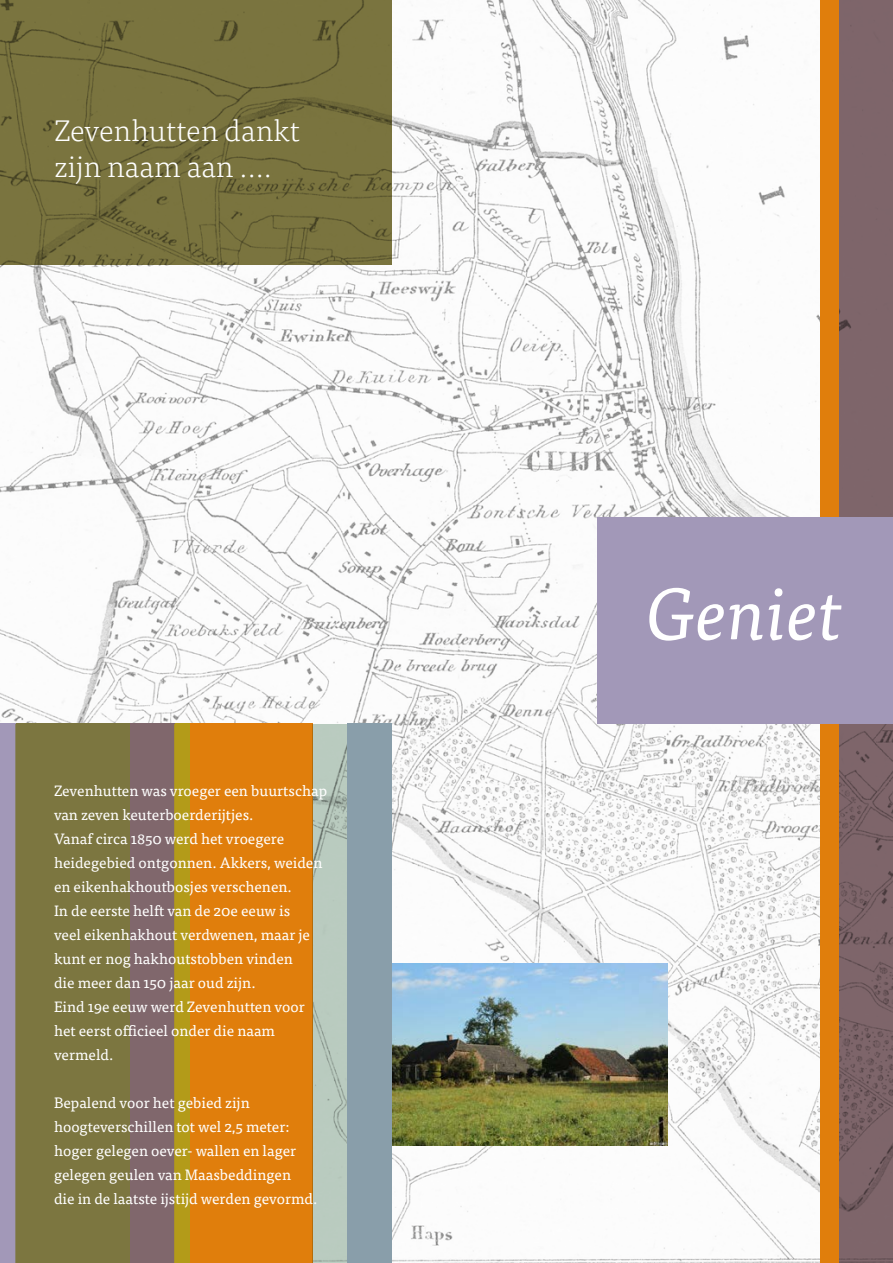
<style>
.page{position:relative;width:893px;height:1263px;background:#fff}
.page>*{position:absolute;margin:0;border:0;box-sizing:border-box;transform-origin:0 0}
.t1{font:italic 72px "Tisa Pro";color:#fff}
.t2{font:300 30px/36px "Tisa Pro";color:#fff}
.t3{font:15px/24px "Tisa Pro";color:#fff}
</style>
<div class="page">
<img style="left:0;top:0;width:820px;height:1263px">
<div style="left:839px;top:0;width:54px;height:1263px;background:#80676c"></div>
<div style="left:820px;top:0;width:19px;height:1263px;background:#e07e0c"></div>
<div style="left:0;top:0;width:392px;height:265px;background:#7c7640"></div>
<img style="left:392px;top:964px;width:276px;height:181px">
<div style="left:0;top:724px;width:16px;height:539px;background:#a298b8"></div>
<div style="left:312px;top:724px;width:35px;height:539px;background:#bccec2"></div>
<div style="left:347px;top:724px;width:45px;height:539px;background:#899eaa"></div>
<div style="left:16px;top:724px;width:114px;height:539px;background:#7c7640"></div>
<div style="left:130px;top:724px;width:45px;height:539px;background:#80676c"></div>
<div style="left:175px;top:724px;width:15px;height:539px;background:#b39b19"></div>
<div style="left:190px;top:724px;width:122px;height:539px;background:#e07e0c"></div>
<div style="left:597px;top:518px;width:296px;height:206px;background:#a298b8"></div>
<h2 class="t2" style="left:54px;top:111px;width:247px">Zevenhutten dankt zijn naam aan ....</h2>
<p class="t3" style="left:54px;top:778px;width:275px">Zevenhutten was vroeger een buurtschap van zeven keuterboerderijtjes.<br>Vanaf circa 1850 werd het vroegere heidegebied ontgonnen. Akkers, weiden en eikenhakhoutbosjes verschenen.<br>In de eerste helft van de 20e eeuw is<br>veel eikenhakhout verdwenen, maar je kunt er nog hakhoutstobben vinden<br>die meer dan 150 jaar oud zijn.<br>Eind 19e eeuw werd Zevenhutten voor het eerst officieel onder die naam vermeld.</p>
<p class="t3" style="left:54px;top:1090px;width:265px">Bepalend voor het gebied zijn hoogteverschillen tot wel 2,5 meter: hoger gelegen oever- wallen en lager gelegen geulen van Maasbeddingen<br>die in de laatste ijstijd werden gevormd.</p>
<h1 class="t1" style="left:646px;top:561px;width:199px">Geniet</h1>
</div>
